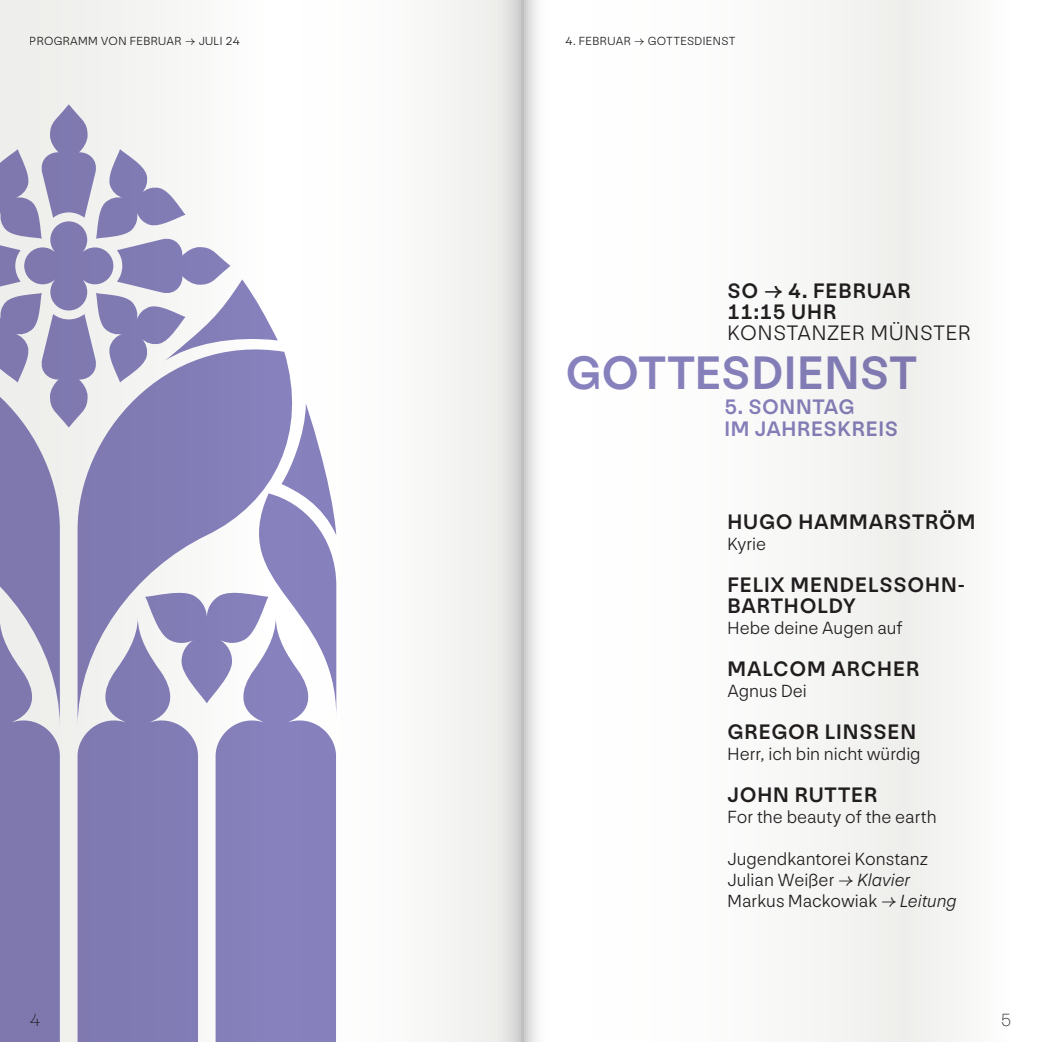
<style>
.page{position:relative;width:1042px;height:1042px;background:#fff}
.page>*{position:absolute;margin:0;border:0;box-sizing:border-box;transform-origin:0 0}
.t1{font:500 49px "NN Nouvelle Grotesk STD";letter-spacing:.005em;color:#8781bd}
.t2{font:500 21.88px/21px "NN Nouvelle Grotesk STD";letter-spacing:.04em;color:#231f20}
.t3{font:500 21.88px/22.8px "NN Nouvelle Grotesk STD";letter-spacing:.025em;color:#8781bd}
.t4{font:300 21.88px "NN Nouvelle Grotesk STD";letter-spacing:.025em;color:#231f20}
.t5{font:300 18.38px/21px "NN Nouvelle Grotesk STD";color:#231f20}
.t6{font:100 18.38px "NN Nouvelle Grotesk STD";color:#231f20}
.t7{font:300 12.25px "NN Nouvelle Grotesk STD";letter-spacing:.03em;color:#231f20}
.s1{font-family:"NN Nouvelle Grotesk STD Light Diagonal";font-weight:400}
</style>
<div class="page">
<svg style="left:0;top:0;width:521px;height:1042px"></svg>
<div style="left:521px;top:0;width:521px;height:1042px;background:linear-gradient(to right,#fafafa,#f6f6f5)"></div>
<p class="t7" style="left:30px;top:34px;width:212px">PROGRAMM VON FEBRUAR → JULI 24</p>
<p class="t7" style="left:566px;top:34px;width:171px">4. FEBRUAR → GOTTESDIENST</p>
<p class="t2" style="left:727px;top:280px;width:185px">SO → 4. FEBRUAR<br>11:15 UHR</p>
<p class="t4" style="left:727px;top:320px;width:245px">KONSTANZER MÜNSTER</p>
<h1 class="t1" style="left:566px;top:343px;width:353px">GOTTESDIENST</h1>
<p class="t3" style="left:724px;top:395px;width:175px">5. SONNTAG<br>IM JAHRESKREIS</p>
<p class="t2" style="left:727px;top:511px;width:250px">HUGO HAMMARSTRÖM</p>
<p class="t5" style="left:727px;top:533px;width:40px">Kyrie</p>
<p class="t2" style="left:727px;top:574px;width:239px">FELIX MENDELSSOHN-<br>BARTHOLDY</p>
<p class="t5" style="left:727px;top:617px;width:177px">Hebe deine Augen auf</p>
<p class="t2" style="left:727px;top:658px;width:193px">MALCOM ARCHER</p>
<p class="t5" style="left:727px;top:680px;width:81px">Agnus Dei</p>
<p class="t2" style="left:727px;top:721px;width:190px">GREGOR LINSSEN</p>
<p class="t5" style="left:727px;top:743px;width:194px">Herr, ich bin nicht würdig</p>
<p class="t2" style="left:727px;top:784px;width:151px">JOHN RUTTER</p>
<p class="t5" style="left:727px;top:806px;width:211px">For the beauty of the earth</p>
<p class="t5" style="left:727px;top:848px;width:230px">Jugendkantorei Konstanz<br>Julian Weißer <span class="s1">→ Klavier<br></span>Markus Mackowiak <span class="s1">→ Leitung</span></p>
<p class="t6" style="left:30px;top:1010px;width:12px">4</p>
<p class="t6" style="left:1001px;top:1010px;width:12px">5</p>
</div>
